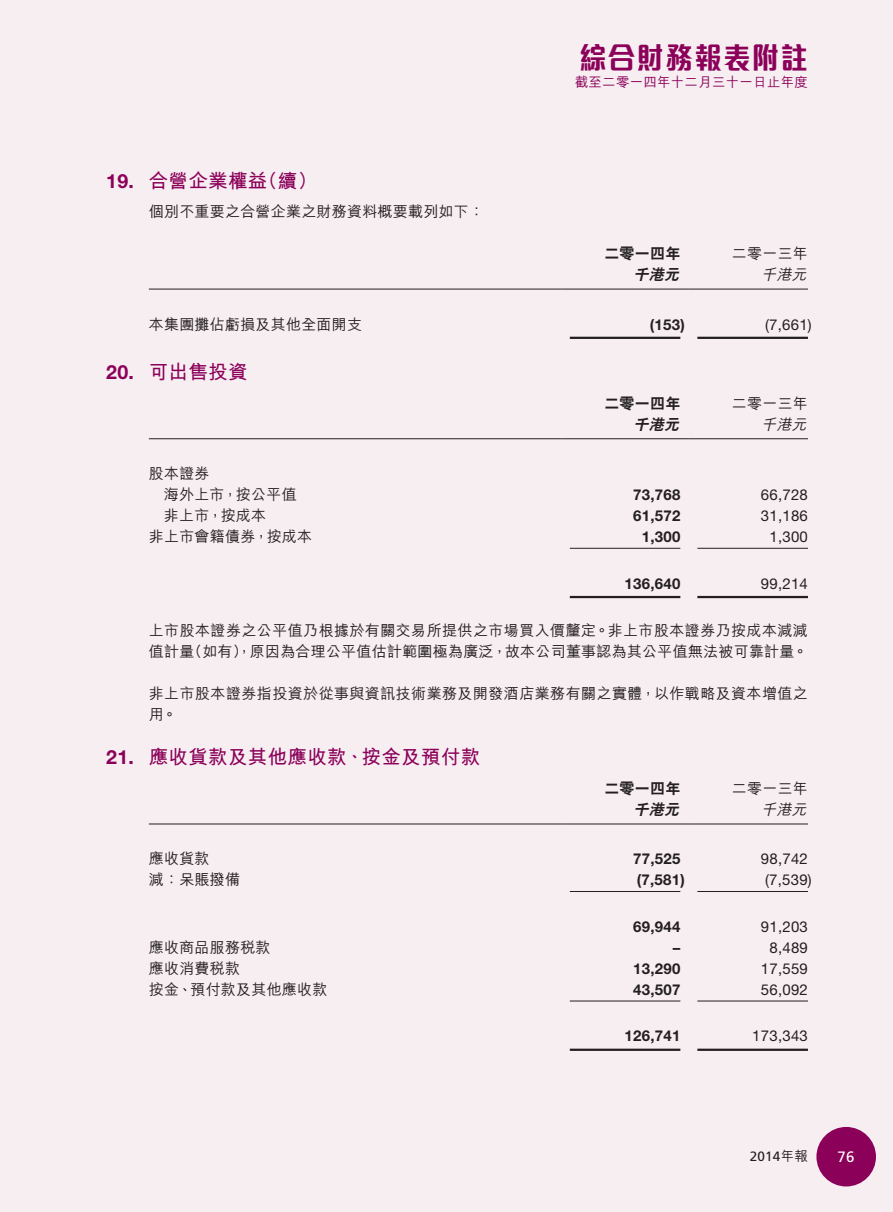
<style>
.page{position:relative;width:893px;height:1212px;background:#f7eef2}
.page>*{position:absolute;margin:0;border:0;box-sizing:border-box;transform-origin:0 0}
.t1{font:30px "M Elle HK Xbold E Ten B5 H";letter-spacing:.065em;color:#8b0159;scale:.9 1}
.t2{font:19.5px "M Hei HK Bold E Ten B5 H";letter-spacing:.015em;color:#8b0159}
.t3{font:15px/21px "M Hei HK Medium E Ten B5 H";letter-spacing:.015em;color:#231f20}
.t4{font:15px "Helvetica Neue LT Std";letter-spacing:.015em;color:#231f20}
.t5{font:700 15px "Helvetica Neue LT Std";letter-spacing:.015em;color:#231f20}
.t6{font:15px "C Hei 2 HK Xbold E Ten B5 H";letter-spacing:.015em;color:#231f20}
.t7{font:italic 15px "C Hei 2 HK Xbold E Ten B5 H";color:#231f20}
.t8{font:italic 15px "M Hei HK Medium E Ten B5 H";color:#231f20}
.t9{font:15px "Frutiger LT Std";color:#fff}
.t10{font:13.5px "M Hei HK Medium E Ten B5 H";letter-spacing:.015em;color:#8b0159}
.t11{font:13.5px "Frutiger LT Std";color:#231f20}
.s1{font-family:"Helvetica Neue LT Std";font-weight:700}
.s2{font-family:"M Hei HK Medium E Ten B5 H"}
</style>
<div class="page">
<hr style="left:149px;top:289px;width:412px;height:1px;background:#231f20">
<hr style="left:561px;top:289px;width:128px;height:1px;background:#231f20">
<hr style="left:689px;top:289px;width:119px;height:1px;background:#231f20">
<hr style="left:570px;top:337px;width:110px;height:2px;background:#231f20">
<hr style="left:697px;top:337px;width:111px;height:2px;background:#231f20">
<hr style="left:149px;top:438px;width:412px;height:1px;background:#231f20">
<hr style="left:561px;top:438px;width:128px;height:1px;background:#231f20">
<hr style="left:689px;top:438px;width:119px;height:1px;background:#231f20">
<hr style="left:570px;top:548px;width:110px;height:1px;background:#231f20">
<hr style="left:697px;top:548px;width:111px;height:1px;background:#231f20">
<hr style="left:570px;top:596px;width:110px;height:2px;background:#231f20">
<hr style="left:697px;top:596px;width:111px;height:2px;background:#231f20">
<hr style="left:149px;top:823px;width:412px;height:1px;background:#231f20">
<hr style="left:561px;top:823px;width:128px;height:1px;background:#231f20">
<hr style="left:689px;top:823px;width:119px;height:1px;background:#231f20">
<hr style="left:570px;top:891px;width:110px;height:1px;background:#231f20">
<hr style="left:697px;top:891px;width:111px;height:1px;background:#231f20">
<hr style="left:570px;top:1000px;width:110px;height:1px;background:#231f20">
<hr style="left:697px;top:1000px;width:111px;height:1px;background:#231f20">
<hr style="left:570px;top:1048px;width:110px;height:3px;background:#231f20">
<hr style="left:697px;top:1048px;width:111px;height:3px;background:#231f20">
<h2 class="t2" style="left:106px;top:173px;width:212px"><span class="s1">19.</span> 合營企業權益（續）</h2>
<p class="t3" style="left:149px;top:203px;width:337px">個別不重要之合營企業之財務資料概要載列如下：</p>
<h1 class="t1" style="left:579px;top:46px;width:255px">綜合財務報表附註</h1>
<p class="t10" style="left:575px;top:76px;width:235px">截至二零一四年十二月三十一日止年度</p>
<p class="t6" style="left:604px;top:248px;width:78px">二零一四年</p>
<p class="t3" style="left:732px;top:245px;width:78px">二零一三年</p>
<p class="t7" style="left:633px;top:269px;width:51px">千港元</p>
<p class="t8" style="left:761px;top:269px;width:50px">千港元</p>
<p class="t3" style="left:149px;top:315px;width:215px">本集團攤佔虧損及其他全面開支</p>
<p class="t5" style="left:650px;top:316px;width:36px">(153)</p>
<p class="t4" style="left:765px;top:319px;width:48px">(7,661)</p>
<h2 class="t2" style="left:106px;top:364px;width:143px"><span class="s1">20.</span> 可出售投資</h2>
<p class="t6" style="left:604px;top:397px;width:78px">二零一四年</p>
<p class="t3" style="left:732px;top:395px;width:78px">二零一三年</p>
<p class="t7" style="left:633px;top:418px;width:51px">千港元</p>
<p class="t8" style="left:761px;top:418px;width:50px">千港元</p>
<p class="t3" style="left:164px;top:465px;width:134px;text-indent:-15px">股本證券<br>海外上市，按公平值</p>
<p class="t5" style="left:633px;top:486px;width:49px">73,768</p>
<p class="t4" style="left:761px;top:489px;width:49px">66,728</p>
<p class="t3" style="left:164px;top:507px;width:104px">非上市，按成本</p>
<p class="t5" style="left:633px;top:507px;width:49px">61,572</p>
<p class="t4" style="left:761px;top:510px;width:49px">31,186</p>
<p class="t3" style="left:149px;top:528px;width:165px">非上市會籍債券，按成本</p>
<p class="t5" style="left:642px;top:528px;width:40px">1,300</p>
<p class="t4" style="left:769px;top:531px;width:40px">1,300</p>
<p class="t5" style="left:625px;top:575px;width:57px">136,640</p>
<p class="t4" style="left:761px;top:578px;width:49px">99,214</p>
<p class="t3" style="left:149px;top:622px;width:661px">上市股本證券之公平值乃根據於有關交易所提供之市場買入價釐定。非上市股本證券乃按成本減減值計量（如有），原因為合理公平值估計範圍極為廣泛，故本公司董事認為其公平值無法被可靠計量。</p>
<p class="t3" style="left:149px;top:685px;width:661px">非上市股本證券指投資於從事與資訊技術業務及開發酒店業務有關之實體，以作戰略及資本增值之用。</p>
<h2 class="t2" style="left:106px;top:749px;width:375px"><span class="s1">21.</span> 應收貨款及其他應收款、按金及預付款</h2>
<p class="t6" style="left:604px;top:783px;width:78px">二零一四年</p>
<p class="t3" style="left:732px;top:780px;width:78px">二零一三年</p>
<p class="t7" style="left:633px;top:804px;width:51px">千港元</p>
<p class="t8" style="left:761px;top:804px;width:50px">千港元</p>
<p class="t3" style="left:149px;top:850px;width:62px">應收貨款</p>
<p class="t5" style="left:633px;top:850px;width:49px">77,525</p>
<p class="t4" style="left:761px;top:854px;width:49px">98,742</p>
<p class="t3" style="left:149px;top:871px;width:93px">減：呆賬撥備</p>
<p class="t5" style="left:637px;top:871px;width:49px">(7,581)</p>
<p class="t4" style="left:765px;top:875px;width:48px">(7,539)</p>
<p class="t5" style="left:633px;top:918px;width:49px">69,944</p>
<p class="t4" style="left:761px;top:921px;width:49px">91,203</p>
<p class="t3" style="left:149px;top:939px;width:123px">應收商品服務稅款</p>
<p class="t5" style="left:673px;top:939px;width:9px">–</p>
<p class="t4" style="left:769px;top:942px;width:40px">8,489</p>
<p class="t3" style="left:149px;top:960px;width:93px">應收消費稅款</p>
<p class="t5" style="left:633px;top:960px;width:49px">13,290</p>
<p class="t4" style="left:761px;top:963px;width:49px">17,559</p>
<p class="t3" style="left:149px;top:981px;width:180px">按金、預付款及其他應收款</p>
<p class="t5" style="left:633px;top:981px;width:49px">43,507</p>
<p class="t4" style="left:761px;top:984px;width:49px">56,092</p>
<p class="t5" style="left:625px;top:1027px;width:57px">126,741</p>
<p class="t4" style="left:752px;top:1031px;width:57px">173,343</p>
<p class="t11" style="left:750px;top:1148px;width:60px">2014<span class="s2">年報</span></p>
<p class="t9" style="left:838px;top:1148px;width:18px">76</p>
</div>
